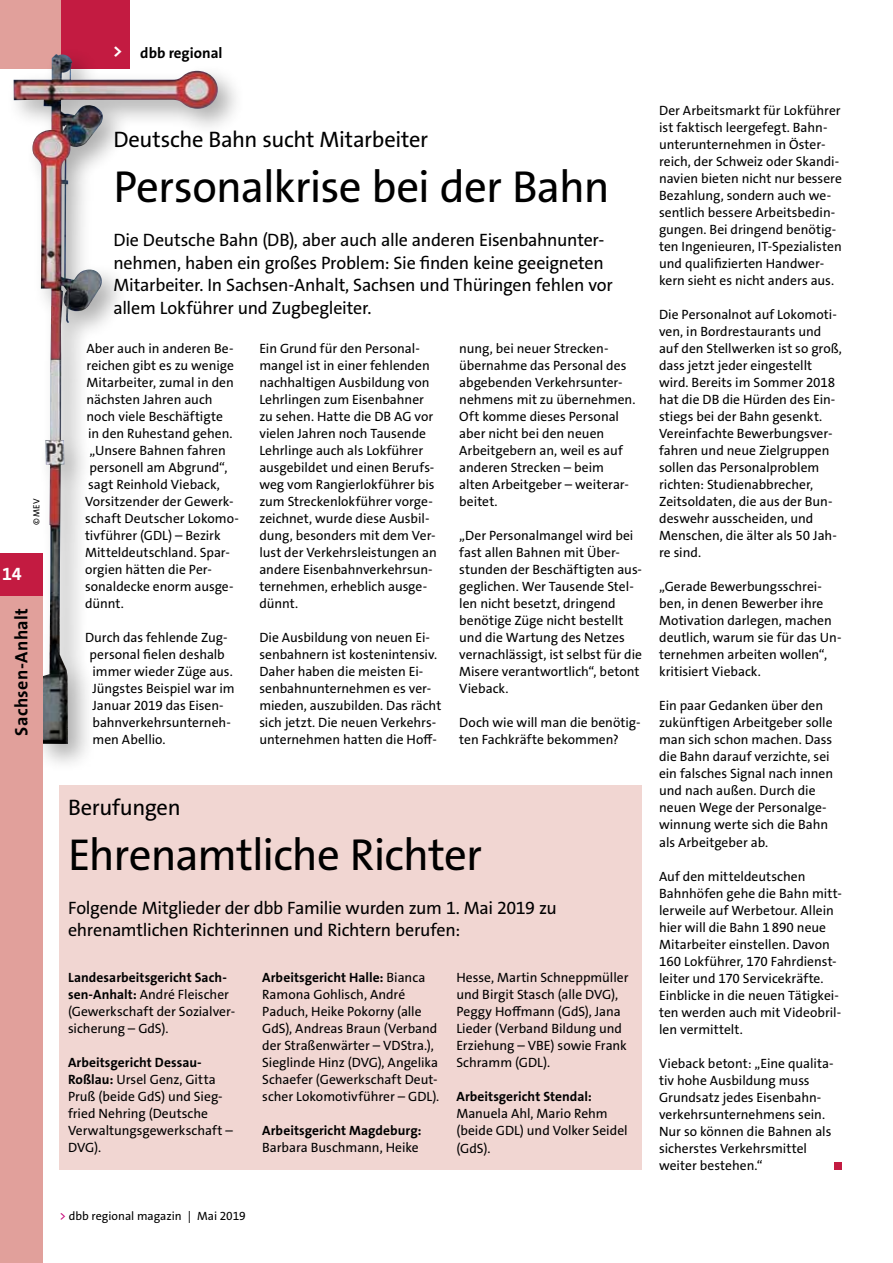
<style>
.page{position:relative;width:893px;height:1263px;background:#fff}
.page>*{position:absolute;margin:0;border:0;box-sizing:border-box;transform-origin:0 0}
.t1{font:45px "The Sans Os F";letter-spacing:-.02em;color:#000}
.t2{font:22.5px "The Sans Os F";letter-spacing:-.015em;color:#000}
.t3{font:18px/22.5px "The Sans Os F";letter-spacing:-.015em;color:#000}
.t4{font:700 18px "The Sans Os F";letter-spacing:.02em;color:#000}
.t5{font:700 18px "The Sans Os F";color:#fff}
.t6{font:700 15px "The Sans Os F";color:#000}
.t7{font:13.5px/17px "The Sans Os F";color:#000}
.t8{font:700 13.5px "The Sans Os F";letter-spacing:.005em;color:#000}
.t9{font:12px "The Sans Os F";letter-spacing:-.005em;color:#000}
.t10{font:9px "The Sans Os F";color:#000}
.s1{font-weight:700}
.s2{color:#c40075}
</style>
<div class="page">
<div style="left:60px;top:785px;width:582px;height:384px;background:#f1d6d2"></div>
<div style="left:0;top:0;width:130px;height:68px;background:#e1a09b"></div>
<div style="left:62px;top:0;width:68px;height:68px;background:#c31b41"></div>
<div style="left:6px;top:47px;width:240px;height:726px;background:#000;opacity:.32"></div>
<img style="left:14px;top:53px;width:204px;height:691px">
<div style="left:835px;top:1162px;width:7px;height:7px;background:#c31b41"></div>
<div style="left:0;top:595px;width:43px;height:668px;background:#e1a09b"></div>
<div style="left:0;top:553px;width:43px;height:42px;background:#c31b41"></div>
<p class="t10" style="left:31px;top:525px;width:29px;rotate:-90deg">© MEV</p>
<h3 class="t5" style="left:2px;top:562px;width:21px">14</h3>
<h3 class="t4" style="left:10px;top:736px;width:129px;rotate:-90deg">Sachsen-Anhalt</h3>
<h3 class="t5" style="left:113px;top:39px;width:11px">&gt;</h3>
<p class="t6" style="left:140px;top:44px;width:84px">dbb regional</p>
<h2 class="t2" style="left:113px;top:125px;width:316px">Deutsche Bahn sucht Mitarbeiter</h2>
<h1 class="t1" style="left:113px;top:158px;width:498px">Personalkrise bei der Bahn</h1>
<h3 class="t3" style="left:113px;top:229px;width:501px">Die Deutsche Bahn (DB), aber auch alle anderen Eisenbahnunter&shy;nehmen, haben ein großes Problem: Sie finden keine geeigneten Mitarbeiter. In Sachsen-Anhalt, Sachsen und Thüringen fehlen vor allem Lokführer und Zugbegleiter.</h3>
<p class="t7" style="left:87px;top:340px;width:148px">Aber auch in anderen Be-</p>
<p class="t7" style="left:87px;top:357px;width:149px">reichen gibt es zu wenige</p>
<p class="t7" style="left:87px;top:374px;width:149px">Mitarbeiter, zumal in den</p>
<p class="t7" style="left:87px;top:391px;width:128px">nächsten Jahren auch</p>
<p class="t7" style="left:87px;top:408px;width:138px">noch viele Beschäftigte</p>
<p class="t7" style="left:88px;top:425px;width:146px">in den Ruhestand gehen.</p>
<p class="t7" style="left:90px;top:442px;width:138px">„Unsere Bahnen fahren</p>
<p class="t7" style="left:90px;top:459px;width:139px">personell am Abgrund“,</p>
<p class="t7" style="left:88px;top:476px;width:133px">sagt Reinhold Vieback,</p>
<p class="t7" style="left:85px;top:493px;width:150px">Vorsitzender der Gewerk-</p>
<p class="t7" style="left:85px;top:510px;width:155px">schaft Deutscher Lokomo-</p>
<p class="t7" style="left:85px;top:527px;width:137px">tivführer (GDL) – Bezirk</p>
<p class="t7" style="left:85px;top:544px;width:146px">Mitteldeutschland. Spar-</p>
<p class="t7" style="left:85px;top:561px;width:127px">orgien hätten die Per-</p>
<p class="t7" style="left:85px;top:578px;width:150px">sonaldecke enorm ausge-</p>
<p class="t7" style="left:85px;top:595px;width:40px">dünnt.</p>
<p class="t7" style="left:90px;top:629px;width:147px;text-indent:-4px">Durch das fehlende Zug&shy;personal fielen deshalb immer wieder Züge aus.<br>Jüngstes Beispiel war im<br>Januar 2019 das Eisen&shy;bahnverkehrsunterneh&shy;men Abellio.</p>
<p class="t7" style="left:259px;top:340px;width:179px">Ein Grund für den Personal&shy;mangel ist in einer fehlenden nachhaltigen Ausbildung von<br>Lehrlingen zum Eisenbahner zu sehen. Hatte die DB AG vor vielen Jahren noch Tausende<br>Lehrlinge auch als Lokführer ausgebildet und einen Berufs&shy;weg vom Rangierlokführer bis zum Streckenlokführer vorge&shy;zeichnet, wurde diese Ausbil&shy;dung, besonders mit dem Ver&shy;lust der Verkehrsleistungen an andere Eisenbahnverkehrsun&shy;ternehmen, erheblich ausge&shy;dünnt.</p>
<p class="t7" style="left:259px;top:629px;width:184px">Die Ausbildung von neuen Ei&shy;senbahnern ist kostenintensiv.<br>Daher haben die meisten Ei&shy;senbahnunternehmen es ver&shy;mieden, auszubilden. Das rächt sich jetzt. Die neuen Verkehrs&shy;unternehmen hatten die Hoff-</p>
<p class="t7" style="left:459px;top:340px;width:178px">nung, bei neuer Strecken&shy;übernahme das Personal des abgebenden Verkehrsunter&shy;nehmens mit zu übernehmen.<br>Oft komme dieses Personal aber nicht bei den neuen<br>Arbeitgebern an, weil es auf anderen Strecken – beim alten Arbeitgeber – weiterar&shy;beitet.</p>
<p class="t7" style="left:459px;top:527px;width:184px">„Der Personalmangel wird bei fast allen Bahnen mit Über&shy;stunden der Beschäftigten aus&shy;geglichen. Wer Tausende Stel&shy;len nicht besetzt, dringend benötige Züge nicht bestellt und die Wartung des Netzes vernachlässigt, ist selbst für die<br>Misere verantwortlich“, betont<br>Vieback.</p>
<p class="t7" style="left:459px;top:714px;width:183px">Doch wie will man die benötig&shy;ten Fachkräfte bekommen?</p>
<h2 class="t2" style="left:68px;top:792px;width:114px">Berufungen</h2>
<h1 class="t1" style="left:68px;top:826px;width:415px">Ehrenamtliche Richter</h1>
<h3 class="t3" style="left:68px;top:896px;width:490px">Folgende Mitglieder der dbb Familie wurden zum 1. Mai 2019 zu ehrenamtlichen Richterinnen und Richtern berufen:</h3>
<p class="t7" style="left:68px;top:969px;width:167px"><span class="s1">Landesarbeitsgericht Sach&shy;sen-Anhalt:</span> André Fleischer (Gewerkschaft der Sozialver&shy;sicherung – GdS).</p>
<p class="t7" style="left:68px;top:1054px;width:166px"><span class="s1">Arbeitsgericht Dessau-<br>Roßlau:</span> Ursel Genz, Gitta<br>Pruß (beide GdS) und Sieg&shy;fried Nehring (Deutsche<br>Verwaltungsgewerkschaft –<br>DVG).</p>
<p class="t7" style="left:262px;top:969px;width:179px"><span class="s1">Arbeitsgericht Halle:</span> Bianca<br>Ramona Gohlisch, André<br>Paduch, Heike Pokorny (alle<br>GdS), Andreas Braun (Verband der Straßenwärter – VDStra.),<br>Sieglinde Hinz (DVG), Angelika<br>Schaefer (Gewerkschaft Deut&shy;scher Lokomotivführer – GDL).</p>
<p class="t8" style="left:262px;top:1122px;width:161px">Arbeitsgericht Magdeburg:</p>
<p class="t7" style="left:262px;top:1139px;width:158px">Barbara Buschmann, Heike</p>
<p class="t7" style="left:456px;top:969px;width:174px">Hesse, Martin Schneppmüller und Birgit Stasch (alle DVG),<br>Peggy Hoffmann (GdS), Jana<br>Lieder (Verband Bildung und<br>Erziehung – VBE) sowie Frank<br>Schramm (GDL).</p>
<p class="t8" style="left:456px;top:1088px;width:137px">Arbeitsgericht Stendal:</p>
<p class="t7" style="left:456px;top:1105px;width:173px">Manuela Ahl, Mario Rehm (beide GDL) und Volker Seidel (GdS).</p>
<p class="t9" style="left:60px;top:1208px;width:188px"><span class="s2">&gt;</span> dbb regional magazin | Mai 2019</p>
<p class="t7" style="left:659px;top:102px;width:184px">Der Arbeitsmarkt für Lokführer ist faktisch leergefegt. Bahn&shy;unterunternehmen in Öster&shy;reich, der Schweiz oder Skandi&shy;navien bieten nicht nur bessere<br>Bezahlung, sondern auch we&shy;sentlich bessere Arbeitsbedin&shy;gungen. Bei dringend benötig&shy;ten Ingenieuren, IT-Spezialisten und qualifizierten Handwer&shy;kern sieht es nicht anders aus.</p>
<p class="t7" style="left:659px;top:306px;width:184px">Die Personalnot auf Lokomoti&shy;ven, in Bordrestaurants und auf den Stellwerken ist so groß, dass jetzt jeder eingestellt wird. Bereits im Sommer 2018 hat die DB die Hürden des Ein&shy;stiegs bei der Bahn gesenkt.<br>Vereinfachte Bewerbungsver&shy;fahren und neue Zielgruppen sollen das Personalproblem richten: Studienabbrecher,<br>Zeitsoldaten, die aus der Bun&shy;deswehr ausscheiden, und<br>Menschen, die älter als 50 Jah&shy;re sind.</p>
<p class="t7" style="left:659px;top:578px;width:184px">„Gerade Bewerbungsschrei&shy;ben, in denen Bewerber ihre<br>Motivation darlegen, machen deutlich, warum sie für das Un&shy;ternehmen arbeiten wollen“, kritisiert Vieback.</p>
<p class="t7" style="left:659px;top:697px;width:176px">Ein paar Gedanken über den zukünftigen Arbeitgeber solle man sich schon machen. Dass die Bahn darauf verzichte, sei ein falsches Signal nach innen und nach außen. Durch die neuen Wege der Personalge&shy;winnung werte sich die Bahn als Arbeitgeber ab.</p>
<p class="t7" style="left:659px;top:867px;width:184px">Auf den mitteldeutschen<br>Bahnhöfen gehe die Bahn mitt&shy;lerweile auf Werbetour. Allein hier will die Bahn 1890 neue<br>Mitarbeiter einstellen. Davon<br>160 Lokführer, 170 Fahrdienst&shy;leiter und 170 Servicekräfte.<br>Einblicke in die neuen Tätigkei&shy;ten werden auch mit Videobril&shy;len vermittelt.</p>
<p class="t7" style="left:659px;top:1055px;width:176px">Vieback betont: „Eine qualita&shy;tiv hohe Ausbildung muss<br>Grundsatz jedes Eisenbahn&shy;verkehrsunternehmens sein.<br>Nur so können die Bahnen als sicherstes Verkehrsmittel weiter bestehen.“</p>
</div>
